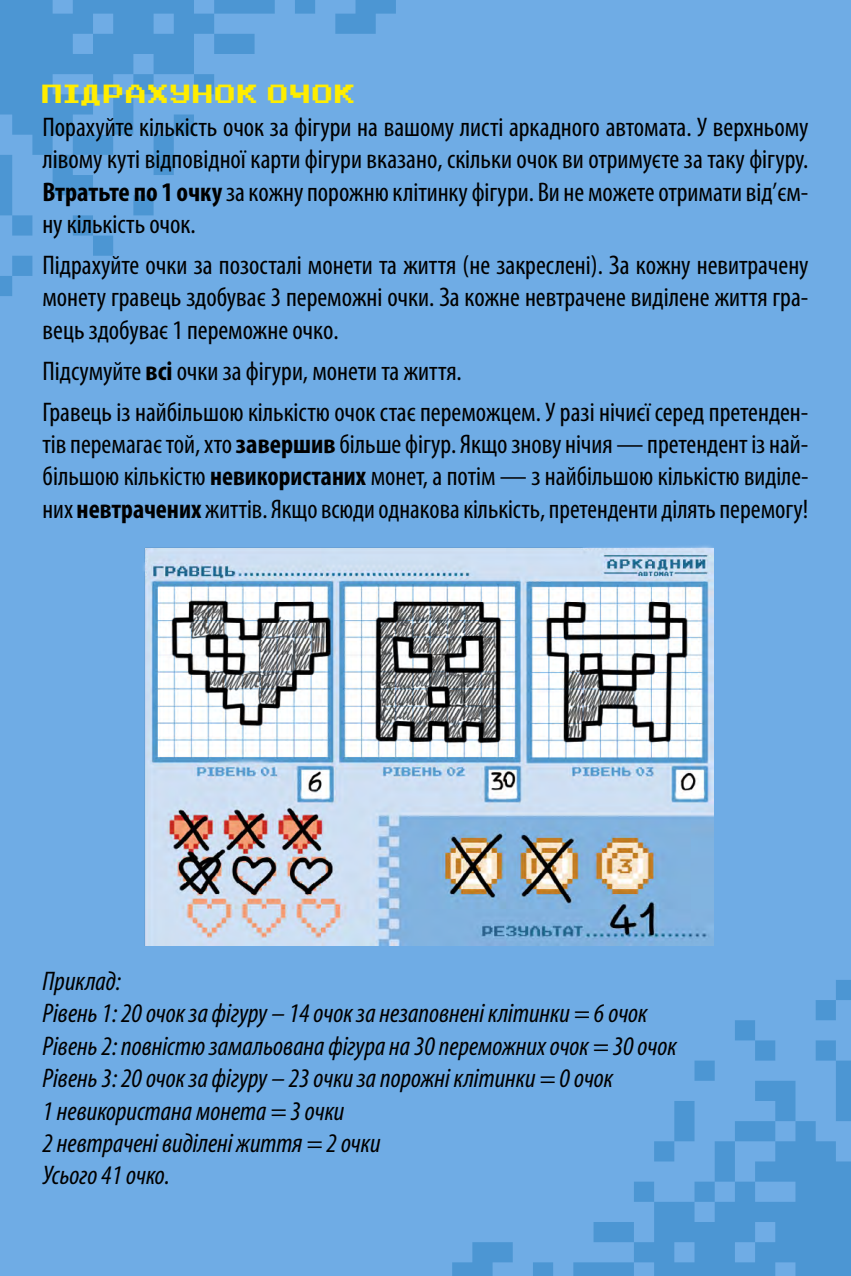
<style>
.page{position:relative;width:851px;height:1276px;background:#fff}
.page>*{position:absolute;margin:0;border:0;box-sizing:border-box;transform-origin:0 0}
.t1{font:42px "Arcadepix Plus";color:#ffed00}
.t2{font:condensed 27px/32.4px "Myriad Pro";color:#000;text-align:justify}
.t3{font:italic condensed 27px/32.4px "Myriad Pro";color:#000}
.s1{font-weight:700}
</style>
<div class="page">
<div style="left:0;top:0;width:850px;height:1276px;background:#6face5"></div>
<img style="left:137px;top:540px;width:576px;height:405px">
<h1 class="t1" style="left:43px;top:77px;width:316px">ПIДРАХУНОК ОЧОК</h1>
<p class="t2" style="left:43px;top:111px;width:767px">Порахуйте кількість очок за фігури на вашому листі аркадного автомата. У верхньому лівому куті відповідної карти фігури вказано, скільки очок ви отримуєте за таку фігуру.<br><span class="s1">Втратьте по 1 очку</span> за кожну порожню клітинку фігури. Ви не можете отримати від’єм&shy;ну кількість очок.</p>
<p class="t2" style="left:43px;top:249px;width:767px">Підрахуйте очки за позосталі монети та життя (не закреслені). За кожну невитрачену монету гравець здобуває 3 переможні очки. За кожне невтрачене виділене життя гра&shy;вець здобуває 1 переможне очко.</p>
<p class="t2" style="left:43px;top:351px;width:767px;line-height:40.8px">Підсумуйте <span class="s1">всі</span> очки за фігури, монети та життя.<br>Гравець із найбільшою кількістю очок стає переможцем. У разі нічиєї серед претенден-</p>
<p class="t2" style="left:43px;top:428px;width:767px">тів перемагає той, хто <span class="s1">завершив</span> більше фігур. Якщо знову нічия — претендент із най&shy;більшою кількістю <span class="s1">невикористаних</span> монет, а потім — з найбільшою кількістю виділе&shy;них <span class="s1">невтрачених</span> життів. Якщо всюди однакова кількість, претенденти ділять перемогу!</p>
<p class="t3" style="left:43px;top:965px;width:635px">Приклад:<br>Рівень 1: 20 очок за фігуру – 14 очок за незаповнені клітинки = 6 очок Рівень 2: повністю замальована фігура на 30 переможних очок = 30 очок Рівень 3: 20 очок за фігуру – 23 очки за порожні клітинки = 0 очок<br>1 невикористана монета = 3 очки<br>2 невтрачені виділені життя = 2 очки<br>Усього 41 очко.</p>
</div>
